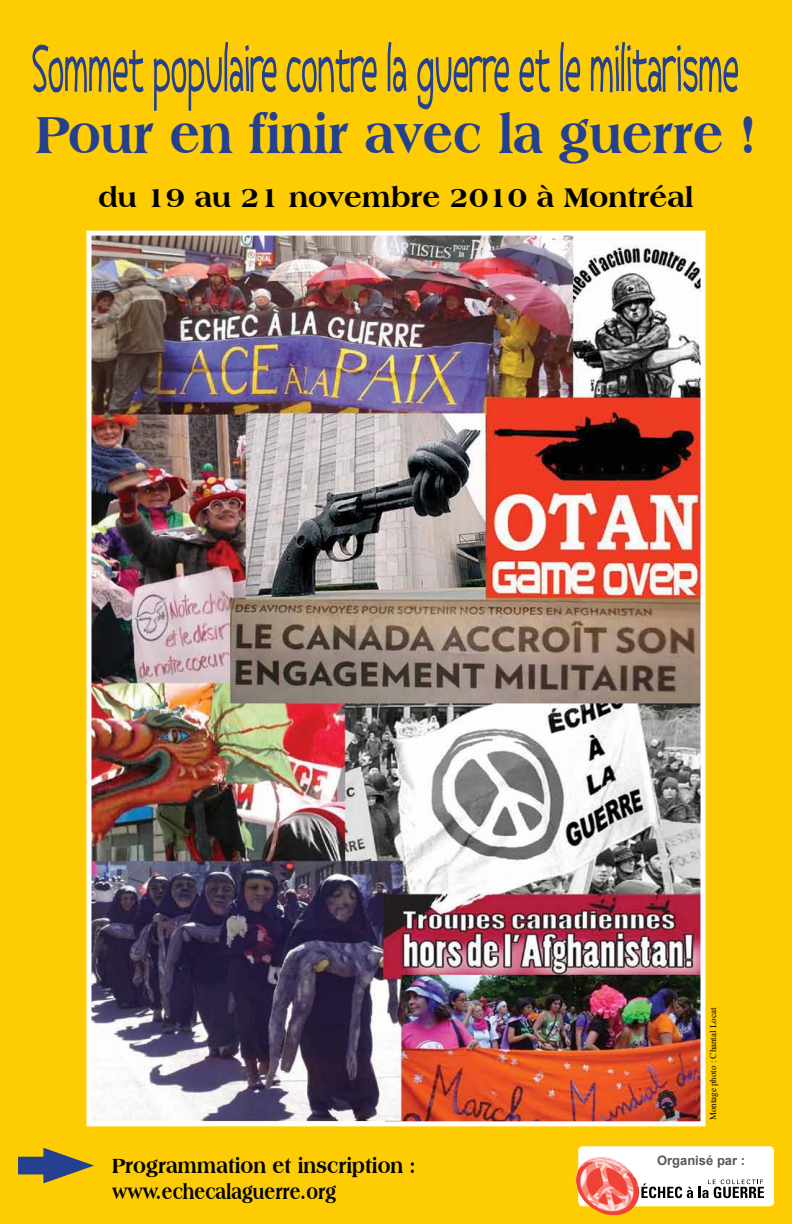
<style>
.page{position:relative;width:792px;height:1224px;background:#fdcc02}
.page>*{position:absolute;margin:0;border:0;box-sizing:border-box;transform-origin:0 0}
.t1{font:800 56px "Americana BT";color:#25408f;scale:.88 1}
.t2{font:800 29px "Americana BT";color:#000}
.t3{font:800 22px/26px "Americana BT";color:#000;scale:.88 1}
.t4{font:700 13px "Arial";color:#58595b}
.t5{font:9px "Times New Roman";color:#000}
</style>
<div class="page">
<svg style="left:33px;top:42px;width:705px;height:69px"></svg>
<svg style="left:18px;top:1148px;width:76px;height:35px"></svg>
<img style="left:92px;top:237px;width:608px;height:883px">
<div style="left:86px;top:231px;width:620px;height:895px;border:5px solid #fff"></div>
<svg style="left:578px;top:1146px;width:196px;height:60px;background:#ebe6e4"></svg>
<img style="left:600px;top:1170px;width:38px;height:35px">
<img style="left:576px;top:1157px;width:22px;height:52px">
<h1 class="t1" style="left:36px;top:101px;width:820px">Pour en finir avec la guerre !</h1>
<h2 class="t2" style="left:98px;top:180px;width:597px">du 19 au 21 novembre 2010 à Montréal</h2>
<p class="t5" style="left:707px;top:1120px;width:114px;rotate:-90deg">Montage photo : Chantal Locat</p>
<p class="t3" style="left:112px;top:1152px;width:347px">Programmation et inscription : www.echecalaguerre.org</p>
<p class="t4" style="left:657px;top:1152px;width:90px">Organisé par :</p>
</div>
